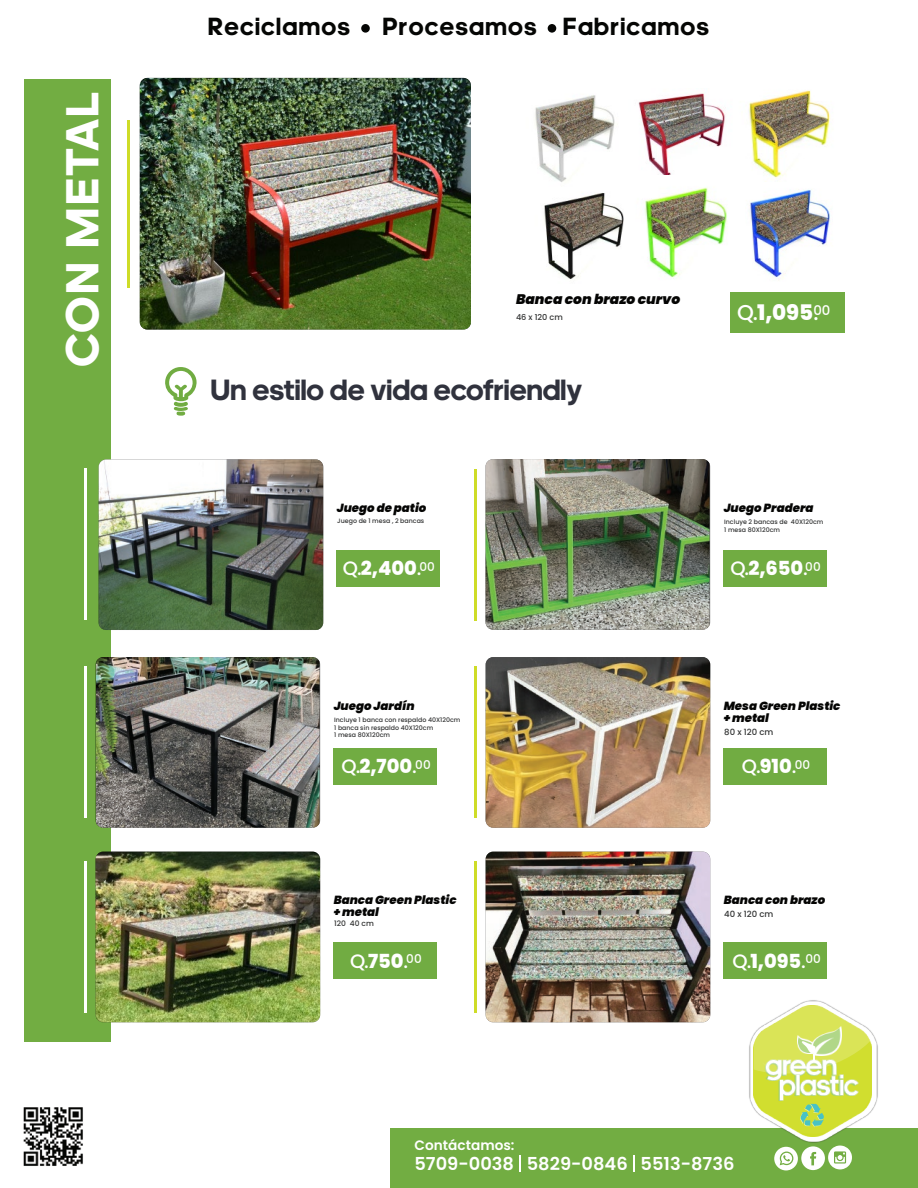
<style>
.page{position:relative;width:918px;height:1188px;background:#fff}
.page>*{position:absolute;margin:0;border:0;box-sizing:border-box;transform-origin:0 0}
.t1{font:700 46.95px "adineue PRO";letter-spacing:.05em;color:#fff}
.t2{font:700 29.85px "adineue PRO";color:#30323d}
.t3{font:700 29.1px "adi Neue";letter-spacing:-.025em;color:#9bcd66}
.t4{font:700 25.2px "adineue PRO";letter-spacing:.05em;color:#050604}
.t5{font:800 21.45px "Poppins";color:#fff}
.t6{font:800 19.35px "Poppins";color:#fff}
.t7{font:500 19.35px "Poppins";color:#fff}
.t8{font:600 17.85px "Poppins";color:#fff}
.t9{font:italic 900 13.8px "Poppins";color:#050504}
.t10{font:600 13.65px "Poppins";color:#fff}
.t11{font:italic 900 11.7px/11.7px "Poppins";color:#050504}
.t12{font:500 8.55px "Poppins";color:#323333}
.t13{font:500 8.1px "Poppins";color:#323333}
.t14{font:500 7.5px "Poppins";color:#323333}
.t15{font:500 6.3px/7.5px "Poppins";color:#323333}
.s1{font-weight:500}
.s2{font-weight:800}
</style>
<div class="page">
<img style="left:486px;top:459px;width:224px;height:171px">
<div style="left:724px;top:550px;width:103px;height:36px;background:#71ac42"></div>
<div style="left:390px;top:1128px;width:528px;height:60px;background:#72ad42"></div>
<img style="left:797px;top:1000px;width:81px;height:143px">
<img style="left:792px;top:1134px;width:80px;height:3px">
<svg style="left:749px;top:1005px;width:128px;height:129px"></svg>
<svg style="left:519px;top:1155px;width:2px;height:17px"></svg>
<svg style="left:633px;top:1155px;width:1px;height:17px"></svg>
<img style="left:23px;top:1107px;width:60px;height:59px">
<svg style="left:774px;top:1146px;width:78px;height:24px"></svg>
<div style="left:361px;top:24px;width:9px;height:9px;background:#050604;border-radius:50%"></div>
<div style="left:548px;top:24px;width:8px;height:9px;background:#050604;border-radius:50%"></div>
<div style="left:24px;top:80px;width:87px;height:962px;background:#72ad42"></div>
<img style="left:750px;top:189px;width:80px;height:89px">
<img style="left:96px;top:657px;width:224px;height:171px">
<hr style="left:84px;top:667px;width:2px;height:151px;background:#fff">
<svg style="left:165px;top:367px;width:32px;height:49px"></svg>
<div style="left:334px;top:748px;width:103px;height:36px;background:#71ac42"></div>
<hr style="left:84px;top:469px;width:2px;height:151px;background:#fff">
<img style="left:486px;top:657px;width:224px;height:171px">
<hr style="left:474px;top:667px;width:2px;height:151px;background:#cedc28">
<div style="left:724px;top:748px;width:103px;height:36px;background:#71ac42"></div>
<img style="left:96px;top:852px;width:224px;height:170px">
<hr style="left:84px;top:861px;width:2px;height:152px;background:#fff">
<div style="left:334px;top:942px;width:103px;height:37px;background:#71ac42"></div>
<img style="left:486px;top:852px;width:224px;height:170px">
<hr style="left:474px;top:861px;width:2px;height:152px;background:#cedc28">
<div style="left:724px;top:942px;width:103px;height:37px;background:#71ac42"></div>
<img style="left:99px;top:459px;width:224px;height:171px">
<hr style="left:474px;top:469px;width:2px;height:151px;background:#cedc28">
<div style="left:337px;top:550px;width:103px;height:37px;background:#71ac42"></div>
<img style="left:140px;top:78px;width:331px;height:252px">
<div style="left:730px;top:292px;width:115px;height:41px;background:#71ac42"></div>
<hr style="left:127px;top:120px;width:3px;height:168px;background:#cedc28">
<img style="left:749px;top:90px;width:81px;height:92px">
<img style="left:544px;top:193px;width:80px;height:86px">
<img style="left:535px;top:95px;width:80px;height:87px">
<img style="left:638px;top:93px;width:88px;height:82px">
<img style="left:645px;top:187px;width:82px;height:91px">
<h1 class="t1" style="left:55px;top:367px;width:278px;rotate:-90deg">CON METAL</h1>
<h3 class="t4" style="left:208px;top:12px;width:144px">Reciclamos</h3>
<h3 class="t4" style="left:382px;top:12px;width:328px">Procesamos Fabricamos</h3>
<h3 class="t9" style="left:516px;top:292px;width:166px">Banca con brazo curvo</h3>
<p class="t13" style="left:516px;top:313px;width:48px">46 x 120 cm</p>
<h2 class="t2" style="left:211px;top:372px;width:373px">Un estilo de vida ecofriendly</h2>
<h3 class="t11" style="left:337px;top:502px;width:91px">Juego de patio</h3>
<p class="t15" style="left:337px;top:517px;width:89px">Juego de 1 mesa , 2 bancas</p>
<h3 class="t6" style="left:343px;top:557px;width:93px"><span class="s1">Q.</span>2,400<span class="s1">.</span><sup>00</sup></h3>
<h3 class="t5" style="left:737px;top:300px;width:95px"><span class="s1">Q.</span>1,095<span class="s1">.</span><sup>00</sup></h3>
<h3 class="t11" style="left:724px;top:502px;width:91px">Juego Pradera</h3>
<p class="t15" style="left:724px;top:518px;width:101px">Incluye 2 bancas de 40X120cm<br>1 mesa 80X120cm</p>
<h3 class="t6" style="left:730px;top:557px;width:92px"><span class="s1">Q.</span>2,650<span class="s1">.</span><sup>00</sup></h3>
<h3 class="t11" style="left:334px;top:700px;width:82px">Juego Jardín</h3>
<p class="t15" style="left:334px;top:716px;width:128px">Incluye 1 banca con respaldo 40X120cm<br>1 banca sin respaldo 40X120cm<br>1 mesa 80X120cm</p>
<h3 class="t11" style="left:724px;top:700px;width:118px">Mesa Green Plastic + metal</h3>
<h3 class="t12" style="left:724px;top:727px;width:51px">80 x 120 cm</h3>
<h3 class="t6" style="left:341px;top:755px;width:91px"><span class="s1">Q.</span>2,700<span class="s1">.</span><sup>00</sup></h3>
<h3 class="t7" style="left:742px;top:755px;width:70px">Q.<span class="s2">910</span>.<sup>00</sup></h3>
<h3 class="t11" style="left:334px;top:894px;width:124px">Banca Green Plastic + metal</h3>
<p class="t14" style="left:334px;top:919px;width:41px">120 40 cm</p>
<h3 class="t11" style="left:724px;top:894px;width:103px">Banca con brazo</h3>
<h3 class="t12" style="left:724px;top:909px;width:51px">40 x 120 cm</h3>
<h3 class="t7" style="left:350px;top:950px;width:73px">Q.<span class="s2">750</span>.<sup>00</sup></h3>
<h3 class="t6" style="left:732px;top:950px;width:90px"><span class="s1">Q.</span>1,095<span class="s1">.</span><sup>00</sup></h3>
<h3 class="t3" style="left:765px;top:1055px;width:73px">GREEN</h3>
<h3 class="t3" style="left:778px;top:1075px;width:81px">PLASTIC</h3>
<h3 class="t10" style="left:415px;top:1137px;width:101px">Contáctamos:</h3>
<h3 class="t8" style="left:414px;top:1154px;width:322px">5709-0038 5829-0846 5513-8736</h3>
</div>
